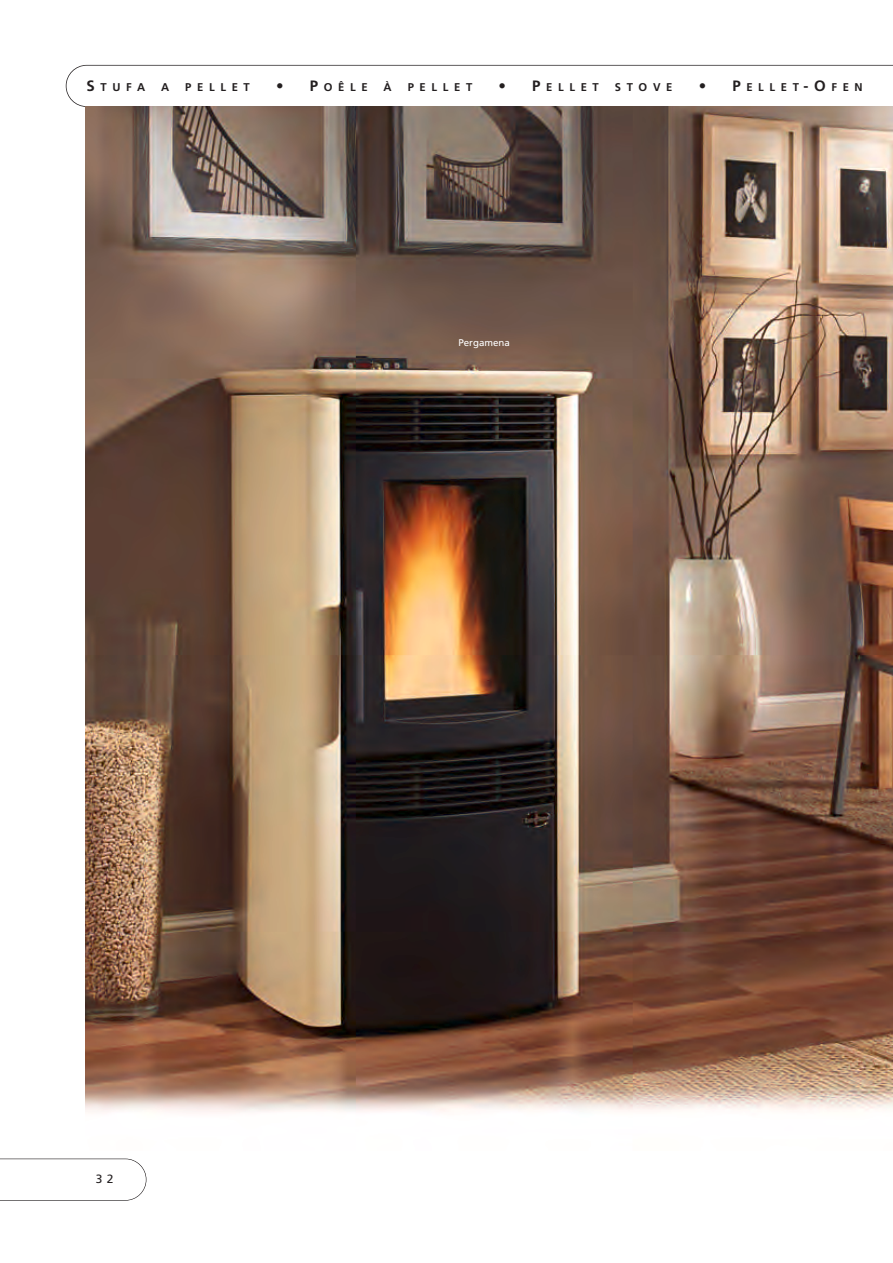
<style>
.page{position:relative;width:893px;height:1263px;background:#fff}
.page>*{position:absolute;margin:0;border:0;box-sizing:border-box;transform-origin:0 0}
.t1{font:12px "Frutiger";color:#231f20}
.t2{font:700 11.25px "Frutiger";letter-spacing:.505em;color:#231f20}
.t3{font:9.75px "Frutiger";color:#fff}
.s1{font-size:15px}
</style>
<div class="page">
<svg style="left:66px;top:65px;width:827px;height:42px"></svg>
<img style="left:86px;top:107px;width:807px;height:1006px">
<svg style="left:1px;top:1158px;width:145px;height:43px"></svg>
<p class="t2" style="left:87px;top:83px;width:60px"><span class="s1">S</span>TUFA</p>
<p class="t2" style="left:161px;top:83px;width:10px">A</p>
<p class="t2" style="left:185px;top:83px;width:66px">PELLET</p>
<p class="t2" style="left:276px;top:83px;width:93px"><span class="s1">• P</span>OÊLE</p>
<p class="t2" style="left:384px;top:83px;width:10px">À</p>
<p class="t2" style="left:408px;top:83px;width:66px">PELLET</p>
<p class="t2" style="left:498px;top:83px;width:102px"><span class="s1">• P</span>ELLET</p>
<p class="t2" style="left:615px;top:83px;width:59px">STOVE</p>
<p class="t2" style="left:699px;top:83px;width:166px"><span class="s1">• P</span>ELLET<span class="s1">-O</span>FEN</p>
<p class="t1" style="left:96px;top:1174px;width:19px">3 2</p>
<p class="t3" style="left:458px;top:339px;width:53px">Pergamena</p>
</div>
